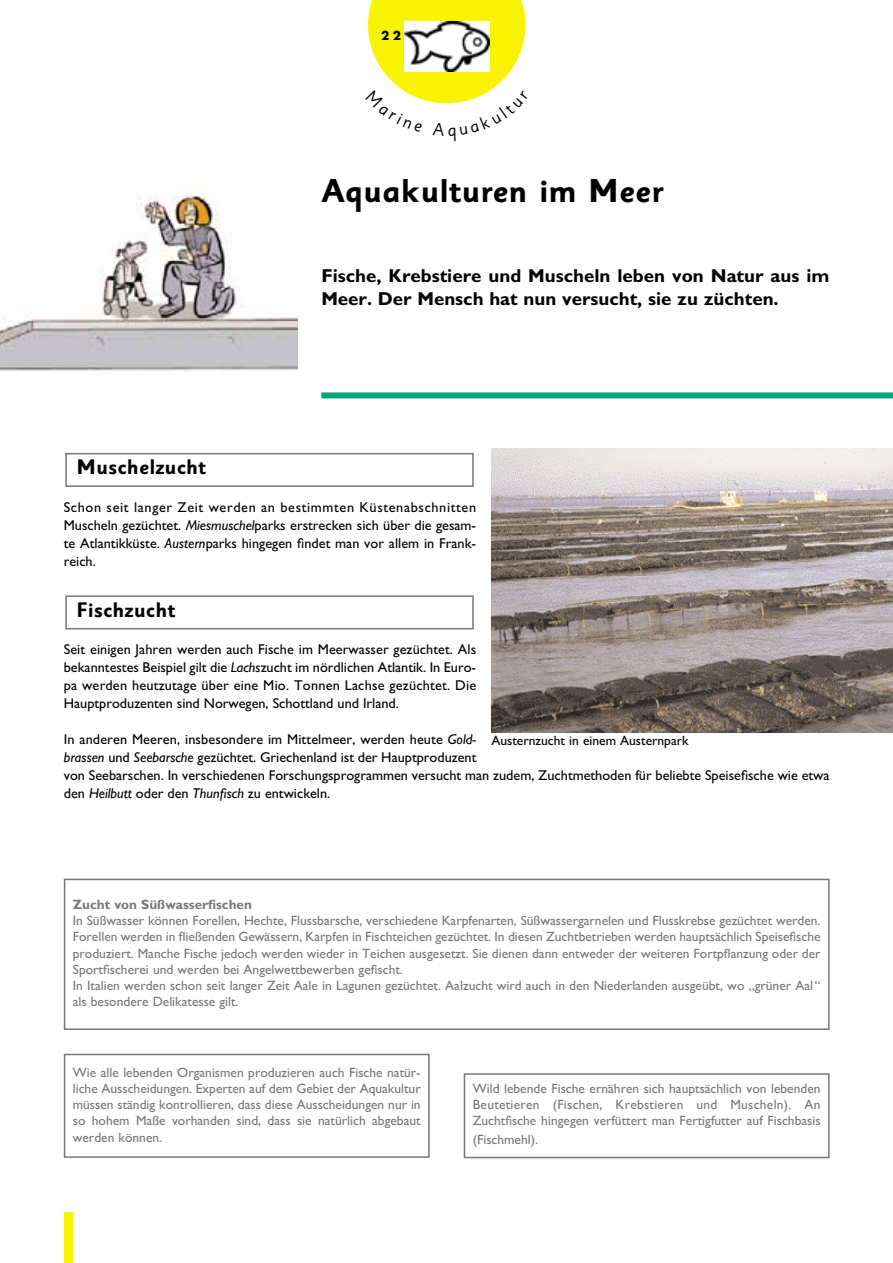
<style>
.page{position:relative;width:893px;height:1263px;background:#fff}
.page>*{position:absolute;margin:0;border:0;box-sizing:border-box;transform-origin:0 0}
.t1{font:700 33px "Sassoon Sans";color:#000}
.t2{font:700 21px "Sassoon Sans";color:#000}
.t3{font:700 18.75px/22.5px "M Gill Sans";color:#000}
.t4{font:14.25px/18px "M Gill Sans";color:#000;text-align:justify}
.t5{font:13.5px/16.2px "M Gill Sans";color:#777;text-align:justify}
.t6{font:13.5px "M Gill Sans";color:#000}
.t7{font:700 13.5px "M Gill Sans";color:#777}
.t8{font:700 12px "Futura";color:#000}
.s1{font-style:italic}
</style>
<div class="page">
<div style="left:321px;top:392px;width:571px;height:6px;background:#00a67a"></div>
<svg style="left:65px;top:453px;width:409px;height:177px"></svg>
<div style="left:64px;top:1212px;width:8px;height:51px;background:#f8f400"></div>
<div style="left:64px;top:1054px;width:365px;height:104px;border:2px solid #777"></div>
<div style="left:463px;top:1073px;width:366px;height:85px;border:2px solid #777"></div>
<img style="left:0;top:184px;width:297px;height:187px">
<img style="left:491px;top:448px;width:401px;height:284px">
<div style="left:64px;top:879px;width:765px;height:151px;border:2px solid #777"></div>
<svg style="left:368px;top:0;width:158px;height:104px"></svg>
<p class="t8" style="left:381px;top:31px;width:21px">2 2</p>
<h1 class="t1" style="left:321px;top:178px;width:344px">Aquakulturen im Meer</h1>
<h3 class="t3" style="left:321px;top:266px;width:509px">Fische, Krebstiere und Muscheln leben von Natur aus im<br>Meer. Der Mensch hat nun versucht, sie zu züchten.</h3>
<h2 class="t2" style="left:77px;top:459px;width:131px">Muschelzucht</h2>
<p class="t4" style="left:64px;top:499px;width:414px">Schon seit langer Zeit werden an bestimmten Küstenabschnitten Muscheln gezüchtet. <span class="s1">Miesmuschel</span>parks erstrecken sich über die gesam&shy;te Atlantikküste. <span class="s1">Austern</span>parks hingegen findet man vor allem in Frank&shy;reich.</p>
<h2 class="t2" style="left:77px;top:602px;width:100px">Fischzucht</h2>
<p class="t4" style="left:64px;top:642px;width:414px">Seit einigen Jahren werden auch Fische im Meerwasser gezüchtet. Als bekanntestes Beispiel gilt die <span class="s1">Lachs</span>zucht im nördlichen Atlantik. In Euro&shy;pa werden heutzutage über eine Mio. Tonnen Lachse gezüchtet. Die Hauptproduzenten sind Norwegen, Schottland und Irland.</p>
<p class="t4" style="left:64px;top:732px;width:767px;text-align:left">In anderen Meeren, insbesondere im Mittelmeer, werden heute <span class="s1">Gold-<br>brassen</span> und <span class="s1">Seebarsche</span> gezüchtet. Griechenland ist der Hauptproduzent<br>von Seebarschen. In verschiedenen Forschungsprogrammen versucht man zudem, Zuchtmethoden für beliebte Speisefische wie etwa den <span class="s1">Heilbutt</span> oder den <span class="s1">Thunfisch</span> zu entwickeln.</p>
<p class="t6" style="left:491px;top:736px;width:198px">Austernzucht in einem Austernpark</p>
<p class="t7" style="left:73px;top:900px;width:181px">Zucht von Süßwasserfischen</p>
<p class="t5" style="left:73px;top:914px;width:749px;text-align:left">In Süßwasser können Forellen, Hechte, Flussbarsche, verschiedene Karpfenarten, Süßwassergarnelen und Flusskrebse gezüchtet werden.<br>Forellen werden in fließenden Gewässern, Karpfen in Fischteichen gezüchtet. In diesen Zuchtbetrieben werden hauptsächlich Speisefische produziert. Manche Fische jedoch werden wieder in Teichen ausgesetzt. Sie dienen dann entweder der weiteren Fortpflanzung oder der Sportfischerei und werden bei Angelwettbewerben gefischt.<br>In Italien werden schon seit langer Zeit Aale in Lagunen gezüchtet. Aalzucht wird auch in den Niederlanden ausgeübt, wo „grüner Aal“ als besondere Delikatesse gilt.</p>
<p class="t5" style="left:73px;top:1065px;width:349px">Wie alle lebenden Organismen produzieren auch Fische natür&shy;liche Ausscheidungen. Experten auf dem Gebiet der Aquakultur müssen ständig kontrollieren, dass diese Ausscheidungen nur in so hohem Maße vorhanden sind, dass sie natürlich abgebaut werden können.</p>
<p class="t5" style="left:472px;top:1081px;width:349px">Wild lebende Fische ernähren sich hauptsächlich von lebenden Beutetieren (Fischen, Krebstieren und Muscheln). An Zuchtfische hingegen verfüttert man Fertigfutter auf Fischbasis</p>
<p class="t5" style="left:472px;top:1132px;width:67px">(Fischmehl).</p>
</div>
